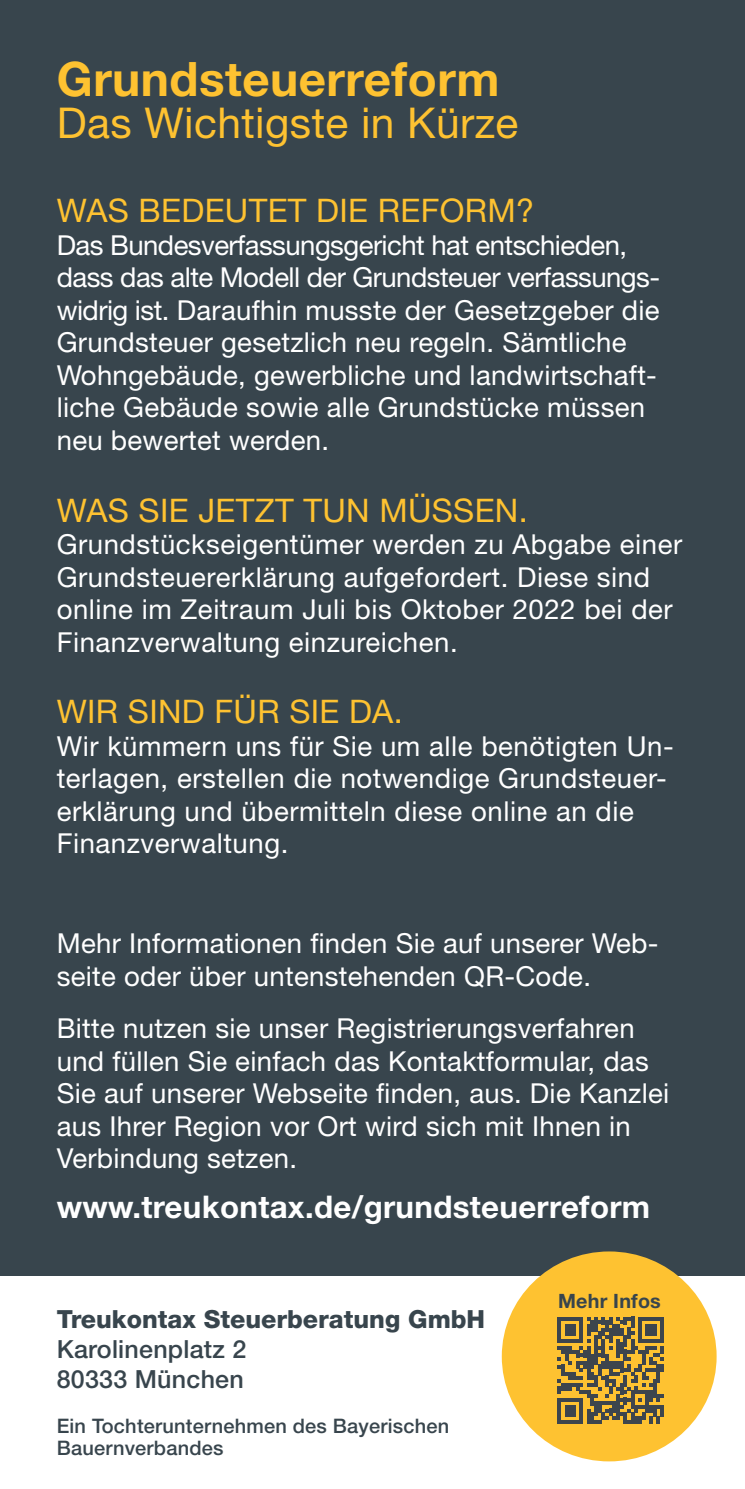
<style>
.page{position:relative;width:745px;height:1489px;background:#fff}
.page>*{position:absolute;margin:0;border:0;box-sizing:border-box;transform-origin:0 0}
.t1{font:700 47.5px "Helvetica Neue LT Std";letter-spacing:.01em;color:#fec231}
.t2{font:42.5px "Helvetica Neue LT Std";letter-spacing:.01em;color:#fec231}
.t3{font:32.5px "Helvetica Neue LT Std";letter-spacing:.01em;color:#fec231}
.t4{font:700 31.25px "Helvetica Neue LT Std";letter-spacing:.01em;color:#fff}
.t5{font:27.5px/32.5px "Helvetica Neue LT Std";letter-spacing:.01em;color:#fff}
.t6{font:800 25px "Helvetica Neue LT Std";color:#38454d}
.t7{font:500 25px/30px "Helvetica Neue LT Std";letter-spacing:.01em;color:#38454d}
.t8{font:500 20px/22.5px "Helvetica Neue LT Std";letter-spacing:.01em;color:#38454d}
.t9{font:700 19.75px "Helvetica Neue LT Std";letter-spacing:.01em;color:#38454d}
</style>
<div class="page">
<div style="left:0;top:0;width:744px;height:1488px;background:#38454d"></div>
<div style="left:0;top:1276px;width:744px;height:212px;background:#fff"></div>
<div style="left:501px;top:1251px;width:215px;height:210px;background:#fec231;border-radius:50%"></div>
<svg style="left:557px;top:1316px;width:106px;height:107px"></svg>
<svg style="left:659px;top:1404px;width:4px;height:11px"></svg>
<h1 class="t1" style="left:57px;top:50px;width:444px">Grundsteuerreform</h1>
<h2 class="t2" style="left:57px;top:98px;width:463px">Das Wichtigste in Kürze</h2>
<p class="t3" style="left:57px;top:191px;width:478px">WAS BEDEUTET DIE REFORM?</p>
<p class="t5" style="left:57px;top:228px;width:604px">Das Bundesverfassungsgericht hat entschieden, dass das alte Modell der Grundsteuer verfassungs&shy;widrig ist. Daraufhin musste der Gesetzgeber die Grundsteuer gesetzlich neu regeln. Sämtliche Wohngebäude, gewerbliche und landwirtschaft&shy;liche Gebäude sowie alle Grundstücke müssen neu bewertet werden.</p>
<p class="t3" style="left:57px;top:490px;width:472px">WAS SIE JETZT TUN MÜSSEN.</p>
<p class="t5" style="left:57px;top:527px;width:626px">Grundstückseigentümer werden zu Abgabe einer Grundsteuererklärung aufgefordert. Diese sind online im Zeitraum Juli bis Oktober 2022 bei der Finanzverwaltung einzureichen.</p>
<p class="t3" style="left:57px;top:692px;width:347px">WIR SIND FÜR SIE DA.</p>
<p class="t5" style="left:57px;top:729px;width:618px">Wir kümmern uns für Sie um alle benötigten Un&shy;terlagen, erstellen die notwendige Grundsteuer&shy;erklärung und übermitteln diese online an die Finanzverwaltung.</p>
<p class="t5" style="left:57px;top:926px;width:602px">Mehr Informationen finden Sie auf unserer Web&shy;seite oder über untenstehenden QR-Code.</p>
<p class="t5" style="left:57px;top:1011px;width:613px">Bitte nutzen sie unser Registrierungsverfahren und füllen Sie einfach das Kontaktformular, das Sie auf unserer Webseite finden, aus. Die Kanzlei aus Ihrer Region vor Ort wird sich mit Ihnen in Verbindung setzen.</p>
<p class="t4" style="left:57px;top:1187px;width:594px">www.treukontax.de/grundsteuerreform</p>
<p class="t6" style="left:57px;top:1303px;width:429px">Treukontax Steuerberatung GmbH</p>
<p class="t7" style="left:57px;top:1333px;width:191px">Karolinenplatz 2<br>80333 München</p>
<p class="t8" style="left:57px;top:1414px;width:393px">Ein Tochterunternehmen des Bayerischen<br>Bauernverbandes</p>
<p class="t9" style="left:557px;top:1288px;width:104px">Mehr Infos</p>
</div>
